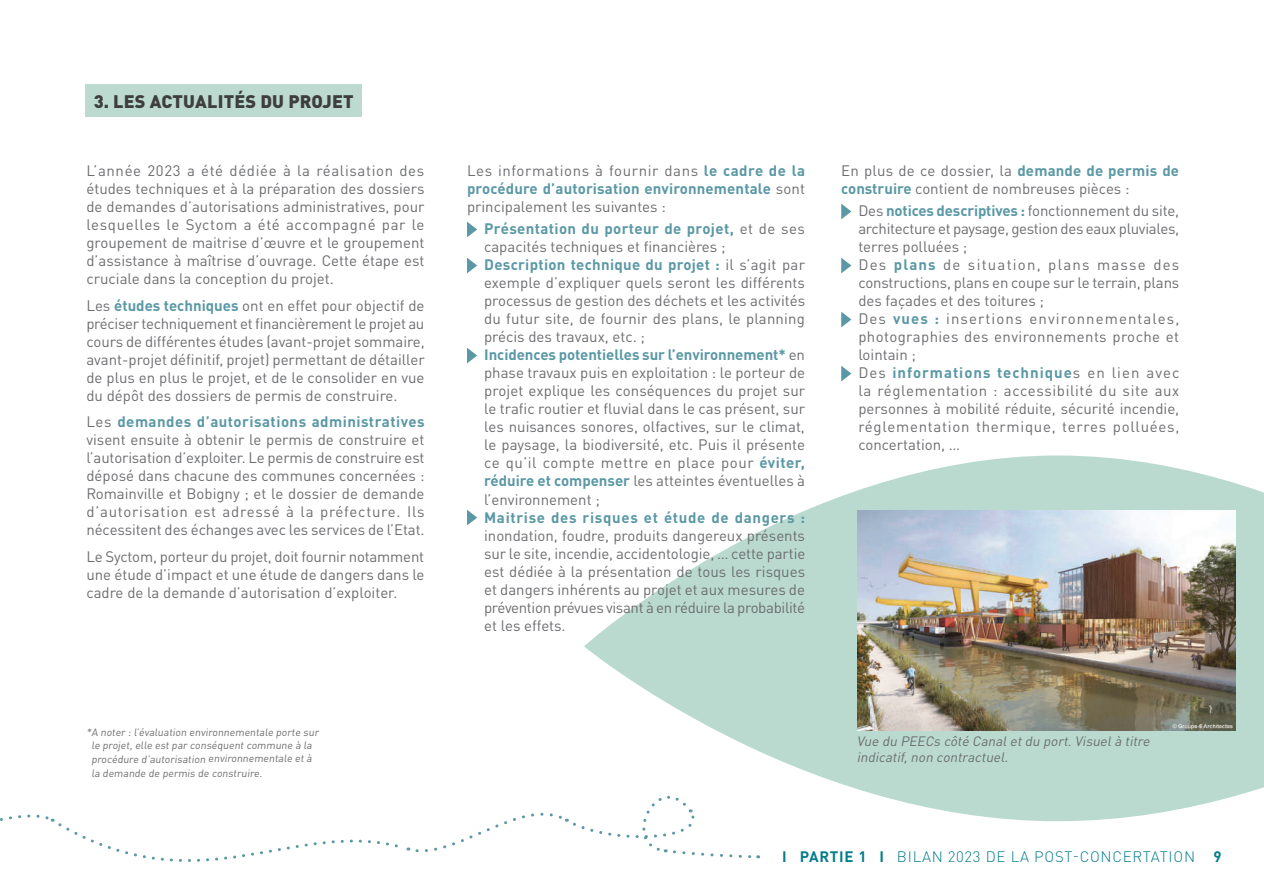
<style>
.page{position:relative;width:1264px;height:894px;background:#fff}
.page>*{position:absolute;margin:0;border:0;box-sizing:border-box;transform-origin:0 0}
.t1{font:900 18px "DIN Pro";letter-spacing:.01em;color:#3e3e3f}
.t2{font:15px/18px "DIN Pro";color:#6c6d70;text-align:justify}
.t3{font:300 15px "DIN Pro";letter-spacing:.05em;color:#047d8a}
.t4{font:700 15px "DIN Pro";letter-spacing:.045em;color:#5a98a5}
.t5{font:italic 13.5px/16.2px "DIN Pro";color:#6c6d70}
.t6{font:10.5px/13.8px "DIN Pro";color:#6c6d70}
.s1{font-weight:700;color:#5a98a5}
.s2{font-weight:700}
</style>
<div class="page">
<svg style="left:584px;top:455px;width:680px;height:366px;fill:#badacf"></svg>
<div style="left:85px;top:84px;width:277px;height:33px;background:#bcdacf"></div>
<svg style="left:467px;top:222px;width:10px;height:15px"></svg>
<svg style="left:467px;top:258px;width:10px;height:15px"></svg>
<svg style="left:467px;top:348px;width:10px;height:15px"></svg>
<svg style="left:467px;top:510px;width:10px;height:15px"></svg>
<svg style="left:841px;top:204px;width:10px;height:15px"></svg>
<svg style="left:841px;top:258px;width:10px;height:15px"></svg>
<svg style="left:841px;top:312px;width:10px;height:15px"></svg>
<svg style="left:841px;top:366px;width:10px;height:15px"></svg>
<img style="left:858px;top:511px;width:378px;height:219px">
<svg style="left:0;top:776px;width:759px;height:86px"></svg>
<p class="t1" style="left:94px;top:86px;width:261px">3. LES ACTUALITÉS DU PROJET</p>
<p class="t2" style="left:86px;top:160px;width:340px">L’année 2023 a été dédiée à la réalisation des études techniques et à la préparation des dossiers de demandes d’autorisations administratives, pour lesquelles le Syctom a été accompagné par le groupement de maitrise d’œuvre et le groupement d’assistance à maîtrise d’ouvrage. Cette étape est cruciale dans la conception du projet.</p>
<p class="t2" style="left:86px;top:295px;width:340px">Les <span class="s1">études techniques</span> ont en effet pour objectif de préciser techniquement et financièrement le projet au cours de différentes études (avant-projet sommaire, avant-projet définitif, projet) permettant de détailler de plus en plus le projet, et de le consolider en vue du dépôt des dossiers de permis de construire.</p>
<p class="t2" style="left:86px;top:411px;width:340px">Les <span class="s1">demandes d’autorisations administratives </span>visent ensuite à obtenir le permis de construire et l’autorisation d’exploiter. Le permis de construire est déposé dans chacune des communes concernées :<br>Romainville et Bobigny ; et le dossier de demande d’autorisation est adressé à la préfecture. Ils nécessitent des échanges avec les services de l’Etat.</p>
<p class="t2" style="left:86px;top:546px;width:340px">Le Syctom, porteur du projet, doit fournir notamment une étude d’impact et une étude de dangers dans le cadre de la demande d’autorisation d’exploiter.</p>
<p class="t6" style="left:91px;top:724px;width:231px;text-indent:-5px">*A noter : l’évaluation environnementale porte sur le projet, elle est par conséquent commune à la procédure d’autorisation environnementale et à la demande de permis de construire.</p>
<p class="t2" style="left:467px;top:160px;width:340px">Les informations à fournir dans <span class="s1">le cadre de la procédure d’autorisation environnementale</span> sont principalement les suivantes :</p>
<p class="t2" style="left:484px;top:218px;width:323px;text-align:left"><span class="s1">Présentation du porteur de projet,</span> et de ses capacités techniques et financières ; <span class="s1">Description technique du projet :</span> il s’agit par exemple d’expliquer quels seront les différents processus de gestion des déchets et les activités du futur site, de fournir des plans, le planning précis des travaux, etc. ;<br><span class="s1">Incidences potentielles sur l’environnement*</span> en phase travaux puis en exploitation : le porteur de projet explique les conséquences du projet sur le trafic routier et fluvial dans le cas présent, sur les nuisances sonores, olfactives, sur le climat, le paysage, la biodiversité, etc. Puis il présente ce qu’il compte mettre en place pour <span class="s1">éviter, réduire et compenser</span> les atteintes éventuelles à l’environnement ;</p>
<p class="t4" style="left:484px;top:504px;width:322px">Maitrise des risques et étude de dangers :</p>
<p class="t2" style="left:484px;top:524px;width:323px">inondation, foudre, produits dangereux présents sur le site, incendie, accidentologie, … cette partie est dédiée à la présentation de tous les risques et dangers inhérents au projet et aux mesures de prévention prévues visant à en réduire la probabilité et les effets.</p>
<p class="t2" style="left:841px;top:160px;width:339px">En plus de ce dossier, la <span class="s1">demande de permis de construire</span> contient de nombreuses pièces :</p>
<p class="t2" style="left:858px;top:200px;width:323px;text-align:left">Des <span class="s1">notices descriptives :</span> fonctionnement du site, architecture et paysage, gestion des eaux pluviales, terres polluées ;<br>Des <span class="s1">plans</span> de situation, plans masse des constructions, plans en coupe sur le terrain, plans des façades et des toitures ;<br>Des <span class="s1">vues :</span> insertions environnementales, photographies des environnements proche et lointain ;<br>Des <span class="s1">informations technique</span>s en lien avec la réglementation : accessibilité du site aux personnes à mobilité réduite, sécurité incendie, réglementation thermique, terres polluées, concertation, …</p>
<p class="t5" style="left:857px;top:731px;width:298px">Vue du PEECs côté Canaletdu port.Visuelà titre indicatif,non contractuel.</p>
<p class="t3" style="left:782px;top:844px;width:441px"><span class="s2">I PARTIE 1 I</span> BILAN 2023 DE LA POST-CONCERTATION <span class="s2">9</span></p>
</div>
